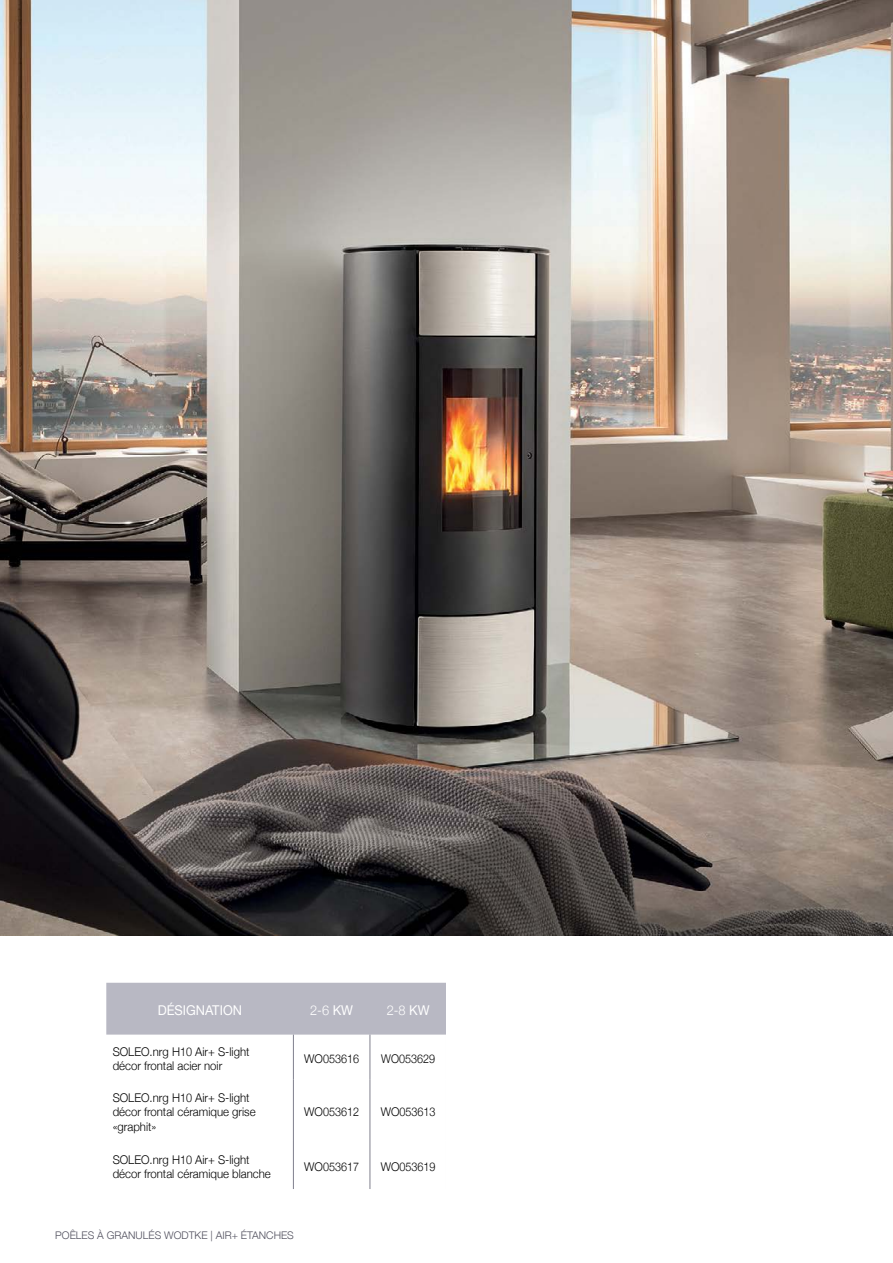
<style>
.page{position:relative;width:893px;height:1263px;background:#fff}
.page>*{position:absolute;margin:0;border:0;box-sizing:border-box;transform-origin:0 0}
.t1{font:13.5px "Helvetica Neue";color:#fff;scale:.95 1}
.t2{font:300 13.5px "Helvetica Neue";color:#fff;scale:.95 1}
.Tableau_réf{font:300 12px/14.4px "Helvetica Neue";color:#000;scale:.95 1}
.Tableau_réf-2{font:300 12px "Helvetica Neue";color:#000;scale:.9 1}
.t3{font:300 10.5px "Helvetica Neue";color:#4f4e5c}
.s1{font-weight:400}
</style>
<div class="page">
<div style="left:106px;top:983px;width:340px;height:51px;background:#b8b8c3"></div>
<hr style="left:370px;top:1034px;width:1px;height:46px;background:#80808e">
<hr style="left:370px;top:1080px;width:1px;height:61px;background:#80808e">
<hr style="left:370px;top:1141px;width:1px;height:48px;background:#80808e">
<hr style="left:293px;top:1034px;width:1px;height:46px;background:#80808e">
<hr style="left:293px;top:1080px;width:1px;height:61px;background:#80808e">
<hr style="left:293px;top:1141px;width:1px;height:48px;background:#80808e">
<img style="left:0;top:0;width:893px;height:935px">
<p class="t1" style="left:158px;top:1000px;width:90px">DÉSIGNATION</p>
<p class="t2" style="left:310px;top:999px;width:47px">2-6 <span class="s1">KW</span></p>
<p class="t2" style="left:387px;top:999px;width:47px">2-8 <span class="s1">KW</span></p>
<p class="Tableau_réf" style="left:113px;top:1043px;width:146px">SOLEO.nrg H10 Air+ S-light</p>
<p class="Tableau_réf" style="left:113px;top:1058px;width:117px">décor frontal acier noir</p>
<p class="Tableau_réf" style="left:304px;top:1050px;width:59px">WO053616</p>
<p class="Tableau_réf-2" style="left:381px;top:1049px;width:61px">WO053629</p>
<p class="Tableau_réf" style="left:113px;top:1089px;width:146px">SOLEO.nrg H10 Air+ S-light</p>
<p class="Tableau_réf" style="left:113px;top:1104px;width:152px">décor frontal céramique grise «graphit»</p>
<p class="Tableau_réf" style="left:304px;top:1104px;width:59px">WO053612</p>
<p class="Tableau_réf" style="left:381px;top:1104px;width:59px">WO053613</p>
<p class="Tableau_réf" style="left:113px;top:1151px;width:146px">SOLEO.nrg H10 Air+ S-light</p>
<p class="Tableau_réf" style="left:113px;top:1166px;width:168px">décor frontal céramique blanche</p>
<p class="Tableau_réf" style="left:304px;top:1158px;width:59px">WO053617</p>
<p class="Tableau_réf" style="left:381px;top:1158px;width:59px">WO053619</p>
<p class="t3" style="left:55px;top:1227px;width:240px">POÊLES À GRANULÉS WODTKE | AIR+ ÉTANCHES</p>
</div>
